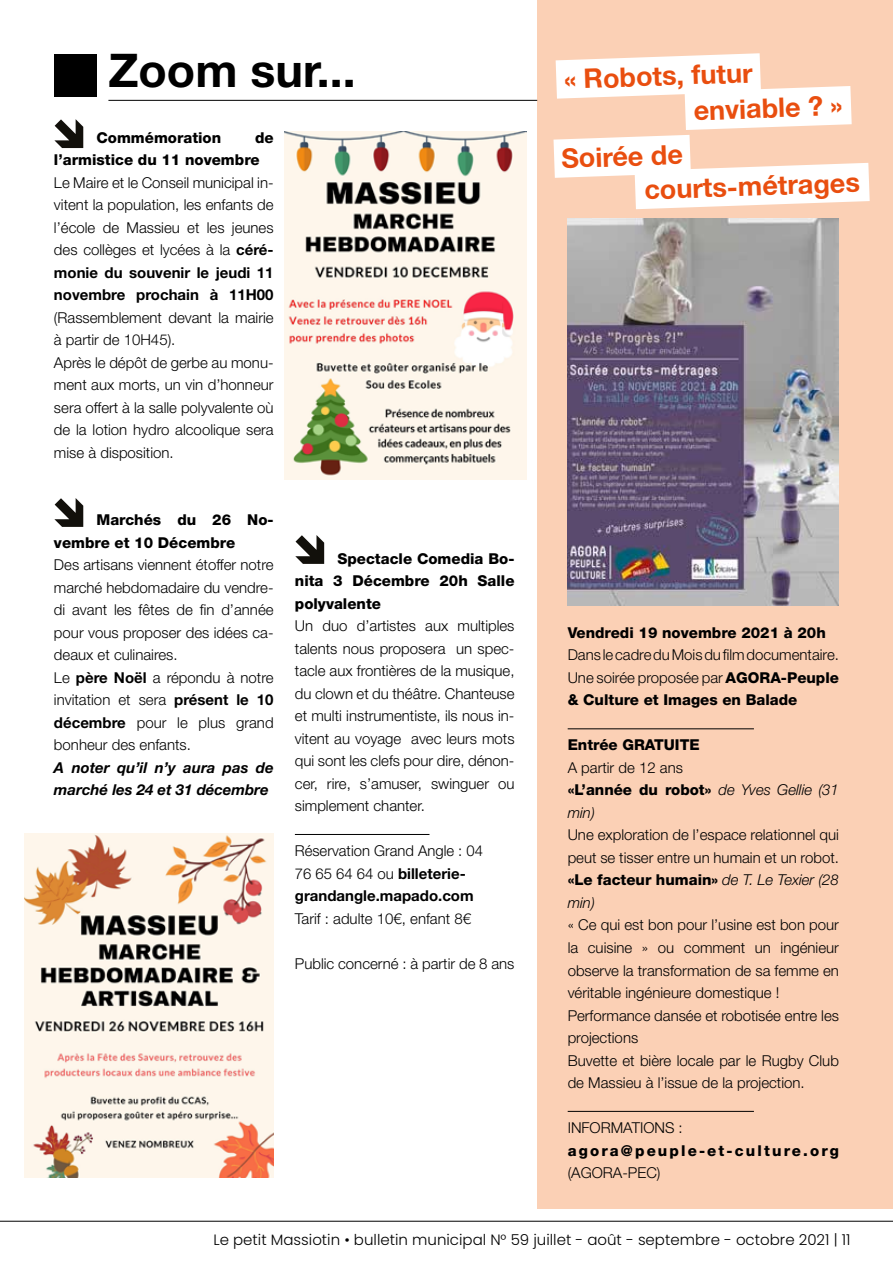
<style>
.page{position:relative;width:893px;height:1263px;background:#fff}
.page>*{position:absolute;margin:0;border:0;box-sizing:border-box;transform-origin:0 0}
.t1{font:700 46.5px "Helvetica Neue LT Std";color:#000}
.t2{font:700 27px/35.8px "Helvetica Neue LT Std";color:#e94e0f}
.t3{font:300 15px/22.5px "Helvetica Neue LT Std";color:#000;text-align:justify}
.t4{font:800 15px/22.5px "Helvetica Neue LT Std";color:#000}
.t5{font:300 15px "Poppins";color:#000}
.t6{font:italic 300 15px/22.5px "Helvetica Neue LT Std";color:#000}
.t7{font:italic 700 15px/22.5px "Helvetica Neue LT Std";color:#000}
.t8{font:800 15px "Helvetica Neue LT Std";letter-spacing:.145em;color:#000}
.s1{font-weight:700}
.s2{font-weight:800}
.s3{font-style:normal}
.s4{font-weight:800;font-style:normal}
.s5{font-style:italic}
</style>
<div class="page">
<hr style="left:0;top:1221px;width:893px;height:1px;background:#000">
<div style="left:537px;top:0;width:356px;height:1209px;background:#fbd0b5"></div>
<hr style="left:295px;top:834px;width:134px;height:1px;background:#000">
<svg style="left:54px;top:119px;width:29px;height:29px"></svg>
<svg style="left:54px;top:498px;width:29px;height:29px"></svg>
<svg style="left:295px;top:535px;width:29px;height:29px"></svg>
<hr style="left:108px;top:100px;width:429px;height:1px;background:#000">
<div style="left:54px;top:54px;width:43px;height:43px;background:#000"></div>
<img style="left:568px;top:219px;width:271px;height:386px">
<img style="left:24px;top:833px;width:250px;height:345px">
<img style="left:284px;top:131px;width:243px;height:348px">
<svg style="left:553px;top:53px;width:317px;height:156px"></svg>
<hr style="left:568px;top:728px;width:186px;height:1px;background:#000">
<hr style="left:568px;top:1111px;width:186px;height:1px;background:#000">
<h1 class="t1" style="left:108px;top:42px;width:249px">Zoom sur...</h1>
<h2 class="t2" style="left:692px;top:56px;width:150px;text-indent:-128px;rotate:-2deg">« Robots, futur enviable ? »</h2>
<h2 class="t2" style="left:643px;top:138px;width:217px;line-height:34.2px;text-indent:-82px;rotate:-2deg">Soirée de courts-métrages</h2>
<p class="t4" style="left:97px;top:126px;width:126px">Commémoration</p>
<p class="t4" style="left:54px;top:126px;width:221px;text-indent:201px">de l’armistice du 11 novembre</p>
<p class="t3" style="left:54px;top:171px;width:221px">Le Maire et le Conseil municipal in&shy;vitent la population, les enfants de l’école de Massieu et les jeunes des collèges et lycées à la <span class="s1">céré&shy;monie du souvenir le jeudi 11 novembre prochain à 11H00</span></p>
<p class="t3" style="left:54px;top:306px;width:221px;text-align:left">(Rassemblement devant la mairie à partir de 10H45).<br>Après le dépôt de gerbe au monu&shy;ment aux morts, un vin d’honneur sera offert à la salle polyvalente où de la lotion hydro alcoolique sera mise à disposition.</p>
<p class="t4" style="left:54px;top:508px;width:221px;text-indent:43px">Marchés du 26 No&shy;vembre et 10 Décembre</p>
<p class="t3" style="left:54px;top:553px;width:221px;text-align:left">Des artisans viennent étoffer notre marché hebdomadaire du vendre&shy;di avant les fêtes de fin d’année pour vous proposer des idées ca&shy;deaux et culinaires.<br>Le <span class="s1">père Noël</span> a répondu à notre invitation et sera <span class="s1">présent le 10 décembre</span> pour le plus grand bonheur des enfants.</p>
<p class="t7" style="left:54px;top:756px;width:221px">A noter qu’il n’y aura pas de marché les 24 et 31 décembre</p>
<p class="t4" style="left:295px;top:547px;width:221px;text-align:justify;text-indent:43px">Spectacle Comedia Bo&shy;nita 3 Décembre 20h Salle polyvalente</p>
<p class="t3" style="left:295px;top:614px;width:221px">Un duo d’artistes aux multiples talents nous proposera un spec&shy;tacle aux frontières de la musique, du clown et du théâtre. Chanteuse et multi instrumentiste, ils nous in&shy;vitent au voyage avec leurs mots qui sont les clefs pour dire, dénon&shy;cer, rire, s’amuser, swinguer ou simplement chanter.</p>
<p class="t3" style="left:295px;top:839px;width:190px;text-align:left">Réservation Grand Angle : 04<br>76 65 64 64 ou <span class="s1">billeterie&shy;grandangle.mapado.com</span></p>
<p class="t3" style="left:295px;top:907px;width:178px">Tarif : adulte 10€, enfant 8€</p>
<p class="t3" style="left:295px;top:952px;width:221px">Public concerné : à partir de 8 ans</p>
<p class="t4" style="left:568px;top:621px;width:260px">Vendredi 19 novembre 2021 à 20h</p>
<p class="t3" style="left:568px;top:643px;width:273px">Dans le cadre du Mois du film documentaire.<br>Une soirée proposée par <span class="s2">AGORA-Peuple &amp; Culture et Images en Balade</span></p>
<p class="t4" style="left:568px;top:734px;width:133px">Entrée GRATUITE</p>
<p class="t6" style="left:568px;top:756px;width:273px"><span class="s3">A partir de 12 ans<br></span><span class="s4">«L’année du robot»</span> de Yves Gellie (31 min)</p>
<p class="t3" style="left:568px;top:823px;width:273px">Une exploration de l’espace relationnel qui peut se tisser entre un humain et un robot. <span class="s2">«Le facteur humain»</span> <span class="s5">de T. Le Texier (28 min)</span></p>
<p class="t3" style="left:568px;top:913px;width:273px;text-align:left">« Ce qui est bon pour l’usine est bon pour la cuisine » ou comment un ingénieur observe la transformation de sa femme en véritable ingénieure domestique !<br>Performance dansée et robotisée entre les projections<br>Buvette et bière locale par le Rugby Club de Massieu à l’issue de la projection.</p>
<p class="t3" style="left:568px;top:1116px;width:117px">INFORMATIONS :</p>
<p class="t8" style="left:568px;top:1141px;width:273px">agora@peuple-et-culture.org</p>
<p class="t3" style="left:568px;top:1161px;width:94px">(AGORA-PEC)</p>
<p class="t5" style="left:213px;top:1231px;width:639px">Le petit Massiotin • bulletin municipal N° 59 juillet - août - septembre - octobre 2021 | 11</p>
</div>
